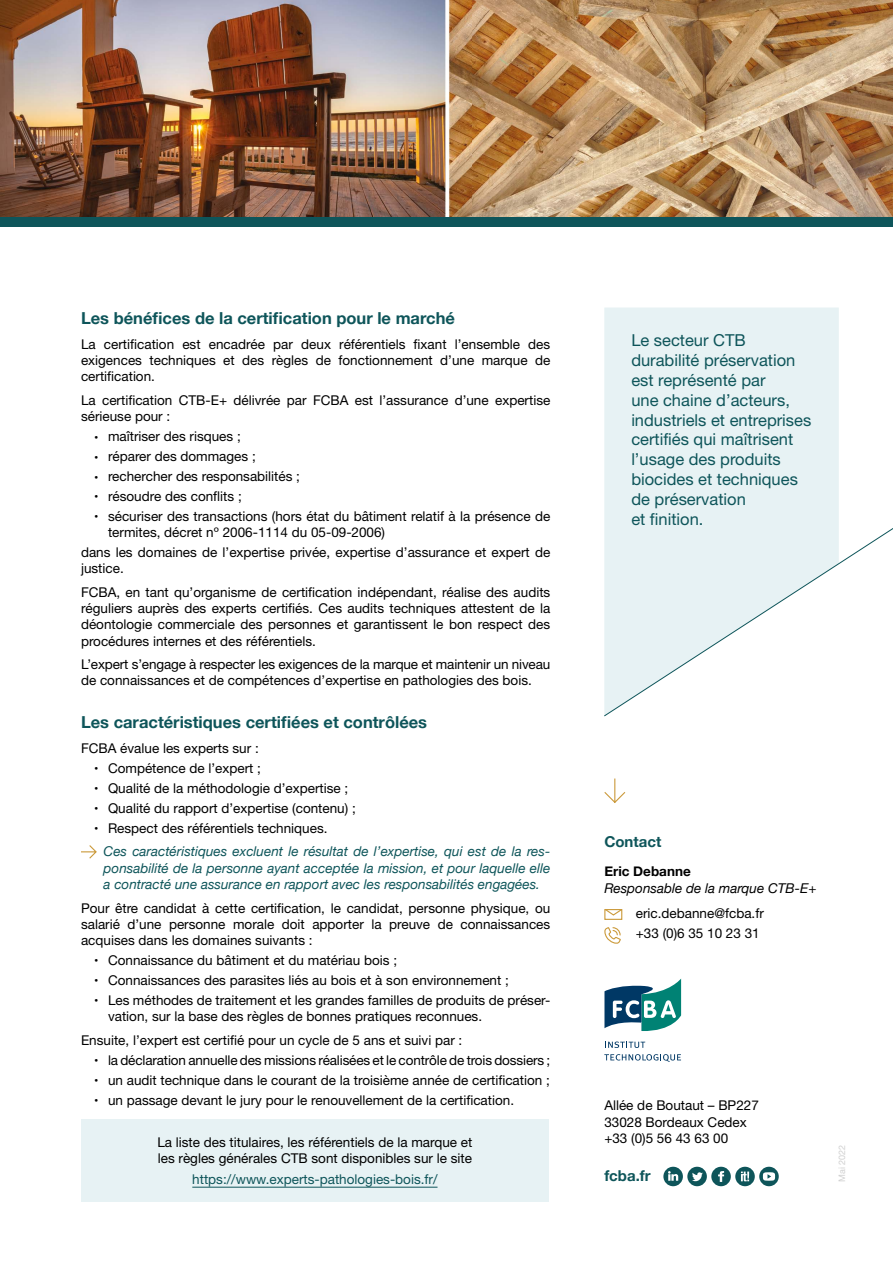
<style>
.page{position:relative;width:893px;height:1263px;background:#fff}
.page>*{position:absolute;margin:0;border:0;box-sizing:border-box;transform-origin:0 0}
.t1{font:16.5px/19.8px "Helvetica Neue";color:#0e555a}
.t2{font:700 16.5px "Helvetica Neue";color:#0e555a}
.t3{font:700 15px "Helvetica Neue";color:#0e555a}
.t4{font:13.5px/16.2px "Helvetica Neue";color:#000}
.t5{font:italic 13.5px/23.7px "Helvetica Neue";color:#0e555a}
.t6{font:13.5px "Helvetica Neue";color:#0e555a}
.t7{font:italic 13.5px "Helvetica Neue";color:#000}
.t8{font:700 13.5px "Helvetica Neue";color:#000}
.t9{font:9px "Helvetica Neue";color:#d0d0d0}
.s1{font-size:7.5px}
.s2{font-style:normal;font-size:7.5px;color:#000}
.s3{font-style:normal;color:#000}
</style>
<div class="page">
<img style="left:0;top:0;width:893px;height:218px">
<svg style="left:81px;top:845px;width:16px;height:14px"></svg>
<div style="left:81px;top:1119px;width:468px;height:83px;background:#e7f2f4"></div>
<hr style="left:192px;top:1187px;width:245px;height:1px;background:#0e555a">
<div style="left:0;top:218px;width:893px;height:9px;background:#0e555a"></div>
<div style="left:604px;top:308px;width:235px;height:211px;background:#e7f2f4"></div>
<svg style="left:604px;top:519px;width:289px;height:198px"></svg>
<svg style="left:663px;top:1167px;width:68px;height:19px"></svg>
<svg style="left:759px;top:1167px;width:20px;height:19px"></svg>
<svg style="left:735px;top:1167px;width:20px;height:19px"></svg>
<svg style="left:741px;top:1171px;width:8px;height:10px"></svg>
<svg style="left:604px;top:778px;width:22px;height:25px"></svg>
<div style="left:604px;top:909px;width:18px;height:11px;border:1px solid #cb9a3b"></div>
<svg style="left:604px;top:909px;width:19px;height:7px"></svg>
<svg style="left:604px;top:927px;width:17px;height:17px"></svg>
<svg style="left:605px;top:1041px;width:40px;height:7px"></svg>
<svg style="left:604px;top:1054px;width:77px;height:8px"></svg>
<svg style="left:604px;top:979px;width:77px;height:52px"></svg>
<p class="t2" style="left:81px;top:308px;width:375px">Les bénéfices de la certification pour le marché</p>
<p class="t4" style="left:81px;top:336px;width:471px;text-align:justify">La certification est encadrée par deux référentiels fixant l’ensemble des exigences techniques et des règles de fonctionnement d’une marque de certification.</p>
<p class="t4" style="left:81px;top:392px;width:471px">La certification CTB-E+ délivrée par FCBA est l’assurance d’une expertise sérieuse pour :</p>
<p class="t4" style="left:94px;top:428px;width:148px"><span class="s1">•</span> maîtriser des risques ;</p>
<p class="t4" style="left:94px;top:448px;width:163px"><span class="s1">•</span> réparer des dommages ;</p>
<p class="t4" style="left:94px;top:468px;width:207px"><span class="s1">•</span> rechercher des responsabilités ;</p>
<p class="t4" style="left:94px;top:488px;width:149px"><span class="s1">•</span> résoudre des conflits ;</p>
<p class="t4" style="left:108px;top:508px;width:444px;text-indent:-14px"><span class="s1">•</span> sécuriser des transactions (hors état du bâtiment relatif à la présence de termites, décret nº 2006-1114 du 05-09-2006)</p>
<p class="t4" style="left:81px;top:544px;width:471px">dans les domaines de l’expertise privée, expertise d’assurance et expert de justice.</p>
<p class="t4" style="left:81px;top:584px;width:471px;text-align:justify">FCBA, en tant qu’organisme de certification indépendant, réalise des audits réguliers auprès des experts certifiés. Ces audits techniques attestent de la déontologie commerciale des personnes et garantissent le bon respect des procédures internes et des référentiels.</p>
<p class="t4" style="left:81px;top:656px;width:471px">L’expert s’engage à respecter les exigences de la marque et maintenir un niveau de connaissances et de compétences d’expertise en pathologies des bois.</p>
<p class="t2" style="left:81px;top:712px;width:348px">Les caractéristiques certifiées et contrôlées</p>
<p class="t4" style="left:81px;top:740px;width:179px">FCBA évalue les experts sur :</p>
<p class="t4" style="left:94px;top:760px;width:168px"><span class="s1">•</span> Compétence de l’expert ;</p>
<p class="t4" style="left:94px;top:780px;width:255px"><span class="s1">•</span> Qualité de la méthodologie d’expertise ;</p>
<p class="t4" style="left:94px;top:800px;width:263px"><span class="s1">•</span> Qualité du rapport d’expertise (contenu) ;</p>
<p class="t5" style="left:104px;top:816px;width:448px;text-indent:-9px"><span class="s2">•</span> <span class="s3">Respect des référentiels techniques.<br></span>Ces caractéristiques excluent le résultat de l’expertise, qui est de la res-</p>
<p class="t5" style="left:104px;top:859px;width:448px;line-height:16.2px">ponsabilité de la personne ayant acceptée la mission, et pour laquelle elle a contracté une assurance en rapport avec les responsabilités engagées.</p>
<p class="t4" style="left:81px;top:899px;width:471px;text-align:justify">Pour être candidat à cette certification, le candidat, personne physique, ou salarié d’une personne morale doit apporter la preuve de connaissances acquises dans les domaines suivants :</p>
<p class="t4" style="left:94px;top:952px;width:304px"><span class="s1">•</span> Connaissance du bâtiment et du matériau bois ;</p>
<p class="t4" style="left:94px;top:972px;width:416px"><span class="s1">•</span> Connaissances des parasites liés au bois et à son environnement ;</p>
<p class="t4" style="left:108px;top:992px;width:444px;text-indent:-14px"><span class="s1">•</span> Les méthodes de traitement et les grandes familles de produits de préser&shy;vation, sur la base des règles de bonnes pratiques reconnues.</p>
<p class="t4" style="left:81px;top:1032px;width:383px">Ensuite, l’expert est certifié pour un cycle de 5 ans et suivi par :</p>
<p class="t4" style="left:94px;top:1052px;width:457px"><span class="s1">•</span> la déclaration annuelle des missions réalisées et le contrôle de trois dossiers ;</p>
<p class="t4" style="left:94px;top:1071px;width:457px"><span class="s1">•</span> un audit technique dans le courant de la troisième année de certification ;</p>
<p class="t4" style="left:94px;top:1091px;width:421px"><span class="s1">•</span> un passage devant le jury pour le renouvellement de la certification.</p>
<p class="t4" style="left:157px;top:1134px;width:317px">La liste des titulaires, les référentiels de la marque et les règles générales CTB sont disponibles sur le site</p>
<p class="t6" style="left:192px;top:1171px;width:247px">https://www.experts-pathologies-bois.fr/</p>
<p class="t1" style="left:631px;top:330px;width:181px">Le secteur CTB durabilité préservation est représenté par<br>une chaine d’acteurs, industriels et entreprises certifiés qui maîtrisent l’usage des produits biocides et techniques de préservation<br>et finition.</p>
<p class="t3" style="left:604px;top:832px;width:58px">Contact</p>
<p class="t8" style="left:604px;top:863px;width:88px">Eric Debanne</p>
<p class="t7" style="left:604px;top:880px;width:214px">Responsable de la marque CTB-E+</p>
<p class="t4" style="left:636px;top:902px;width:130px;line-height:20.7px">eric.debanne@fcba.fr +33 (0)6 35 10 23 31</p>
<p class="t4" style="left:604px;top:1097px;width:156px">Allée de Boutaut – BP227<br>33028 Bordeaux Cedex +33 (0)5 56 43 63 00</p>
<p class="t3" style="left:604px;top:1167px;width:48px">fcba.fr</p>
<p class="t9" style="left:837px;top:1182px;width:39px;rotate:-90deg">Mai 2022</p>
</div>
